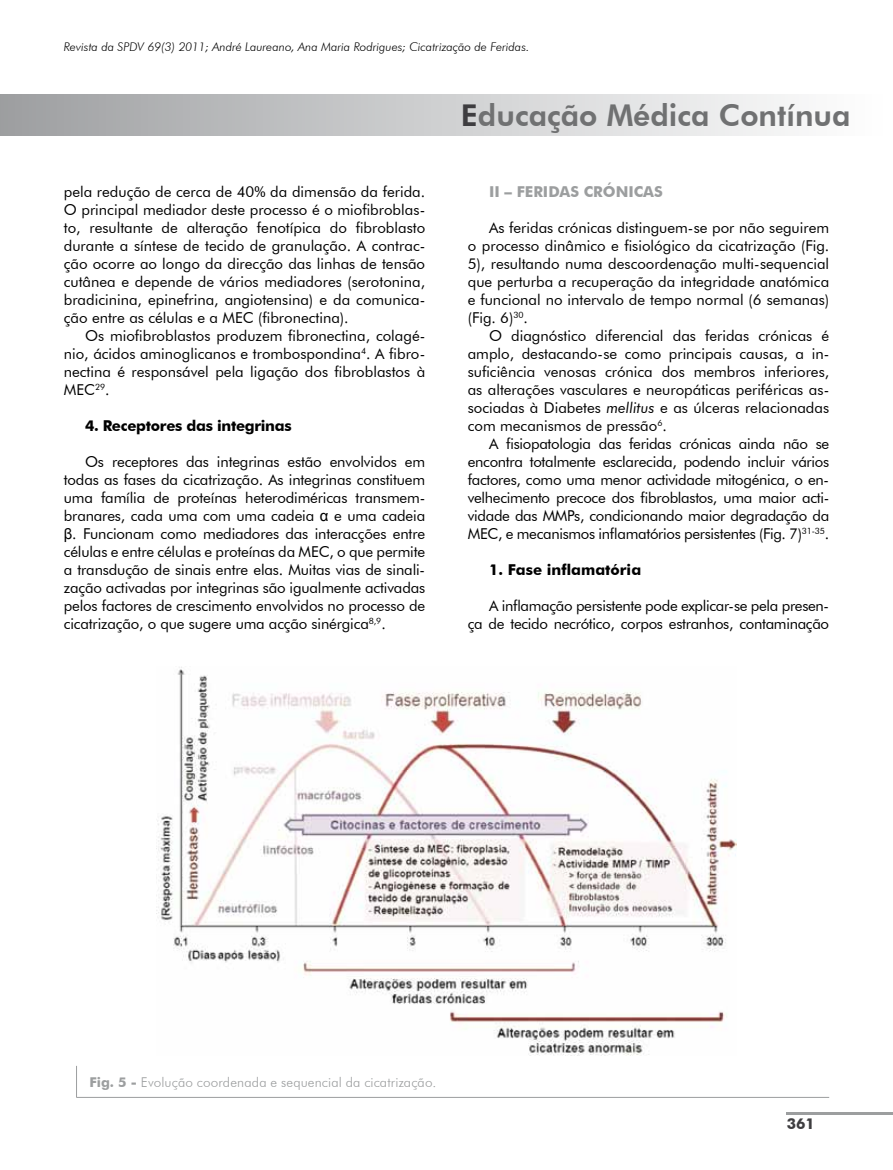
<style>
.page{position:relative;width:893px;height:1170px;background:#fff}
.page>*{position:absolute;margin:0;border:0;box-sizing:border-box;transform-origin:0 0}
.t1{font:800 30px "Futura BT";color:#707172}
.t2{font:15px/18px "Futura BT";color:#000;text-align:justify}
.t3{font:15px/18px "Futura BT";letter-spacing:-.02em;color:#000;text-align:right}
.t4{font:700 15px "Futura BT";letter-spacing:-.02em;color:#000}
.t5{font:700 15px "Futura BT";color:#9c9e9f}
.t6{font:700 15px "Futura BT";color:#000}
.t7{font:700 15px "Futura BT";color:#3e3d40}
.t8{font:300 13.5px "Futura BT";letter-spacing:.01em;color:#9c9e9f}
.t9{font:italic 300 12px "Futura BT";color:#000}
.s1{font-family:"Arial"}
.s2{color:#3e3d40}
.s3{font-style:italic}
.s4{font-weight:700}
</style>
<div class="page">
<div style="left:0;top:94px;width:893px;height:41px;background:linear-gradient(to right,#9ea0a2,#fff)"></div>
<hr style="left:787px;top:1111px;width:106px;height:3px;background:#9c9e9f">
<hr style="left:76px;top:1065px;width:1px;height:31px;background:#9c9e9f">
<hr style="left:76px;top:1096px;width:753px;height:1px;background:#9c9e9f">
<img style="left:157px;top:667px;width:579px;height:388px">
<p class="t9" style="left:64px;top:39px;width:467px">Revista da SPDV 69(3) 2011; André Laureano, Ana Maria Rodrigues; Cicatrização de Feridas.</p>
<p class="t2" style="left:64px;top:182px;width:363px">pela redução de cerca de 40% da dimensão da ferida.<br>O principal mediador deste processo é o miofibroblas&shy;to, resultante de alteração fenotípica do fibroblasto durante a síntese de tecido de granulação. A contrac&shy;ção ocorre ao longo da direcção das linhas de tensão cutânea e depende de vários mediadores (serotonina, bradicinina, epinefrina, angiotensina) e da comunica&shy;ção entre as células e a MEC (fibronectina).</p>
<p class="t2" style="left:64px;top:326px;width:363px;text-indent:21px">Os miofibroblastos produzem fibronectina, colagé&shy;nio, ácidos aminoglicanos e trombospondina<sup>4</sup>. A fibro&shy;nectina é responsável pela ligação dos fibroblastos à MEC<sup>29</sup>.</p>
<p class="t4" style="left:85px;top:416px;width:208px">4. Receptores das integrinas</p>
<p class="t2" style="left:64px;top:452px;width:363px;text-indent:21px">Os receptores das integrinas estão envolvidos em todas as fases da cicatrização. As integrinas constituem uma família de proteínas heterodiméricas transmem&shy;branares, cada uma com uma cadeia <span class="s1">α</span> e uma cadeia <span class="s1">β</span>. Funcionam como mediadores das interacções entre células e entre células e proteínas da MEC, o que permite a transdução de sinais entre elas. Muitas vias de sinali&shy;zação activadas por integrinas são igualmente activadas pelos factores de crescimento envolvidos no processo de cicatrização, o que sugere uma acção sinérgica<sup>8,9</sup>.</p>
<h1 class="t1" style="left:461px;top:97px;width:391px"><span class="s2">E</span>ducação Médica Contínua</h1>
<p class="t5" style="left:489px;top:182px;width:175px">II – FERIDAS CRÓNICAS</p>
<p class="t2" style="left:468px;top:218px;width:363px;text-indent:21px">As feridas crónicas distinguem-se por não seguirem o processo dinâmico e fisiológico da cicatrização (Fig.<br>5), resultando numa descoordenação multi-sequencial que perturba a recuperação da integridade anatómica e funcional no intervalo de tempo normal (6 semanas) (Fig. 6)<sup>30</sup>.</p>
<p class="t2" style="left:468px;top:326px;width:363px;text-indent:21px">O diagnóstico diferencial das feridas crónicas é amplo, destacando-se como principais causas, a in&shy;suficiência venosas crónica dos membros inferiores, as alterações vasculares e neuropáticas periféricas as&shy;sociadas à Diabetes <span class="s3">mellitus</span> e as úlceras relacionadas com mecanismos de pressão<sup>6</sup>.</p>
<p class="t2" style="left:468px;top:434px;width:363px;text-indent:21px">A fisiopatologia das feridas crónicas ainda não se encontra totalmente esclarecida, podendo incluir vários factores, como uma menor actividade mitogénica, o en&shy;velhecimento precoce dos fibroblastos, uma maior acti&shy;vidade das MMPs, condicionando maior degradação da MEC, e mecanismos inflamatórios persistentes (Fig. 7)<sup>31-35</sup>.</p>
<p class="t6" style="left:489px;top:560px;width:154px">1. Fase inflamatória</p>
<p class="t3" style="left:468px;top:596px;width:363px">A inflamação persistente pode explicar-se pela presen-<br>ça de tecido necrótico, corpos estranhos, contaminação</p>
<p class="t8" style="left:90px;top:1073px;width:348px"><span class="s4">Fig. 5 -</span> Evolução coordenada e sequencial da cicatrização.</p>
<p class="t7" style="left:787px;top:1114px;width:30px">361</p>
</div>
